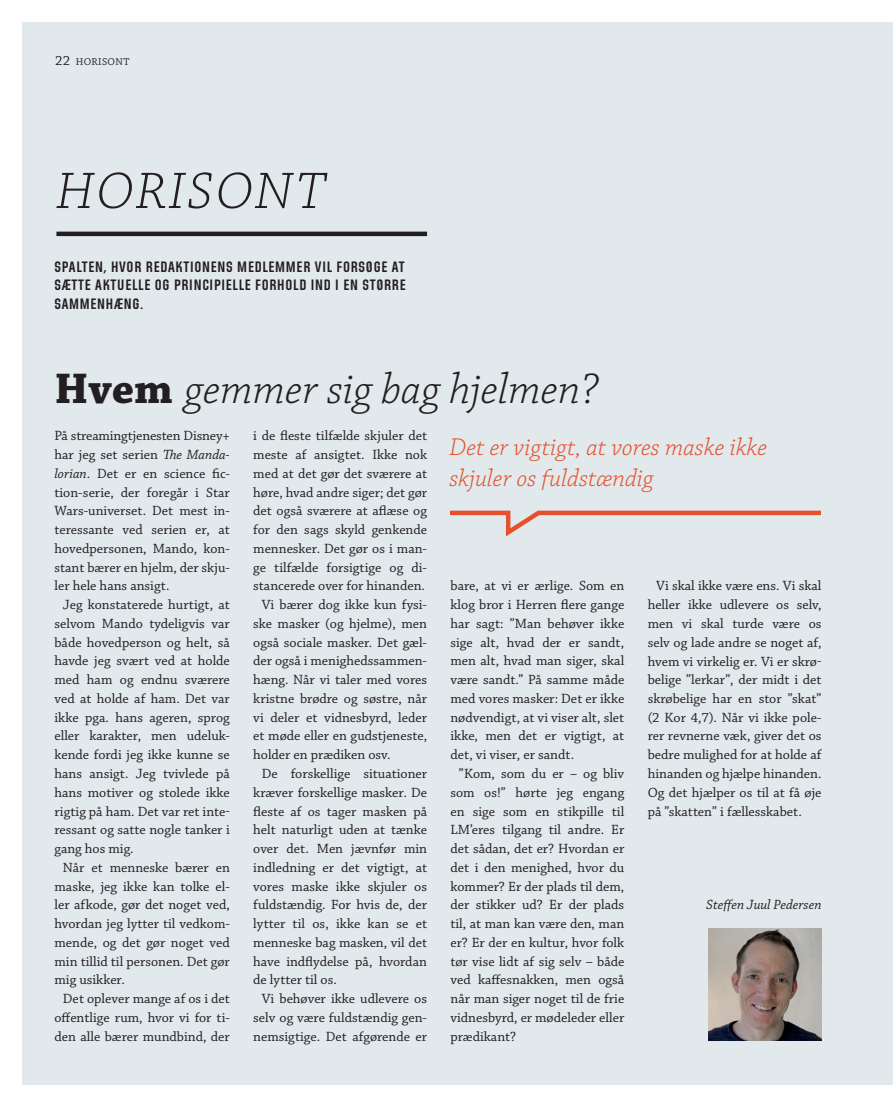
<style>
.page{position:relative;width:893px;height:1106px;background:#fff}
.page>*{position:absolute;margin:0;border:0;box-sizing:border-box;transform-origin:0 0}
.t1{font:italic 300 54px "Chaparral Pro";letter-spacing:.045em;color:#231f20}
.t2{font:italic 300 45px "Chaparral Pro";color:#231f20}
.t3{font:italic 300 25.5px/31.5px "Chaparral Pro";color:#e4512c}
.t4{font:15px/18.8px "Directors Gothic 240 S Bd";letter-spacing:.05em;color:#231f20;text-align:justify}
.t5{font:14.1px/18.8px "Chaparral Pro";color:#231f20;text-align:justify}
.t6{font:italic 14.1px "Chaparral Pro";color:#231f20}
.t7{font:10.5px "Chaparral Pro";letter-spacing:.04em;color:#231f20}
.s1{font-size:14.1px}
.s2{font-weight:700;font-style:normal}
.s3{font-style:italic}
</style>
<div class="page">
<div style="left:22px;top:22px;width:871px;height:1062px;background:#e2e9ed"></div>
<svg style="left:450px;top:510px;width:371px;height:27px"></svg>
<hr style="left:56px;top:232px;width:371px;height:4px;background:#231f20">
<img style="left:709px;top:928px;width:112px;height:112px">
<p class="t7" style="left:55px;top:56px;width:76px"><span class="s1">22</span> HORISONT</p>
<h1 class="t1" style="left:56px;top:162px;width:271px">HORISONT</h1>
<p class="t4" style="left:54px;top:257px;width:353px">SPALTEN, HVOR REDAKTIONENS MEDLEMMER VIL FORSØGE AT SÆTTE AKTUELLE OG PRINCIPIELLE FORHOLD IND I EN STØRRE SAMMENHÆNG.</p>
<h2 class="t2" style="left:54px;top:364px;width:546px"><span class="s2">Hvem</span> gemmer sig bag hjelmen?</h2>
<h3 class="t3" style="left:449px;top:432px;width:319px">Det er vigtigt, at vores maske ikke skjuler os fuldstændig</h3>
<p class="t5" style="left:253px;top:427px;width:175px">i de fleste tilfælde skjuler det</p>
<p class="t5" style="left:253px;top:446px;width:175px">meste af ansigtet. Ikke nok</p>
<p class="t5" style="left:253px;top:464px;width:175px">med at det gør det sværere at</p>
<p class="t5" style="left:253px;top:483px;width:175px">høre, hvad andre siger; det gør</p>
<p class="t5" style="left:253px;top:502px;width:175px">det også sværere at aflæse og</p>
<p class="t5" style="left:253px;top:521px;width:175px">for den sags skyld genkende</p>
<p class="t5" style="left:253px;top:539px;width:175px">mennesker. Det gør os i man-</p>
<p class="t5" style="left:253px;top:558px;width:175px">ge tilfælde forsigtige og di-</p>
<p class="t5" style="left:253px;top:577px;width:173px">stancerede over for hinanden.</p>
<p class="t5" style="left:262px;top:596px;width:167px">Vi bærer dog ikke kun fysi-</p>
<p class="t5" style="left:253px;top:614px;width:175px">ske masker (og hjelme), men</p>
<p class="t5" style="left:253px;top:633px;width:175px">også sociale masker. Det gæl-</p>
<p class="t5" style="left:253px;top:652px;width:175px">der også i menighedssammen-</p>
<p class="t5" style="left:253px;top:671px;width:175px">hæng. Når vi taler med vores</p>
<p class="t5" style="left:253px;top:689px;width:175px">kristne brødre og søstre, når</p>
<p class="t5" style="left:253px;top:708px;width:175px">vi deler et vidnesbyrd, leder</p>
<p class="t5" style="left:253px;top:727px;width:175px">et møde eller en gudstjeneste,</p>
<p class="t5" style="left:253px;top:746px;width:139px">holder en prædiken osv.</p>
<p class="t5" style="left:262px;top:764px;width:167px">De forskellige situationer</p>
<p class="t5" style="left:253px;top:783px;width:175px">kræver forskellige masker. De</p>
<p class="t5" style="left:253px;top:802px;width:175px">fleste af os tager masken på</p>
<p class="t5" style="left:253px;top:821px;width:175px">helt naturligt uden at tænke</p>
<p class="t5" style="left:253px;top:839px;width:175px">over det. Men jævnfør min</p>
<p class="t5" style="left:253px;top:858px;width:175px">indledning er det vigtigt, at</p>
<p class="t5" style="left:253px;top:877px;width:175px">vores maske ikke skjuler os</p>
<p class="t5" style="left:253px;top:896px;width:175px">fuldstændig. For hvis de, der</p>
<p class="t5" style="left:253px;top:914px;width:175px">lytter til os, ikke kan se et</p>
<p class="t5" style="left:253px;top:933px;width:175px">menneske bag masken, vil det</p>
<p class="t5" style="left:253px;top:952px;width:175px">have indflydelse på, hvordan</p>
<p class="t5" style="left:253px;top:971px;width:85px">de lytter til os.</p>
<p class="t5" style="left:262px;top:989px;width:167px">Vi behøver ikke udlevere os</p>
<p class="t5" style="left:253px;top:1008px;width:175px">selv og være fuldstændig gen-</p>
<p class="t5" style="left:253px;top:1027px;width:175px">nemsigtige. Det afgørende er</p>
<p class="t5" style="left:54px;top:427px;width:177px">På streamingtjenesten Disney+ har jeg set serien <span class="s3">The Manda&shy;lorian</span>. Det er en science fic&shy;tion-serie, der foregår i Star Wars-universet. Det mest in&shy;teressante ved serien er, at hovedpersonen, Mando, kon&shy;stant bærer en hjelm, der skju&shy;ler hele hans ansigt.</p>
<p class="t5" style="left:54px;top:596px;width:177px;text-indent:9px">Jeg konstaterede hurtigt, at selvom Mando tydeligvis var både hovedperson og helt, så havde jeg svært ved at holde med ham og endnu sværere ved at holde af ham. Det var ikke pga. hans ageren, sprog eller karakter, men udeluk&shy;kende fordi jeg ikke kunne se hans ansigt. Jeg tvivlede på hans motiver og stolede ikke rigtig på ham. Det var ret inte&shy;ressant og satte nogle tanker i gang hos mig.</p>
<p class="t5" style="left:54px;top:858px;width:177px;text-indent:9px">Når et menneske bærer en maske, jeg ikke kan tolke el&shy;ler afkode, gør det noget ved, hvordan jeg lytter til vedkom&shy;mende, og det gør noget ved min tillid til personen. Det gør mig usikker.</p>
<p class="t5" style="left:54px;top:989px;width:177px;text-indent:9px">Det oplever mange af os i det offentlige rum, hvor vi for ti&shy;den alle bærer mundbind, der</p>
<p class="t5" style="left:450px;top:577px;width:175px">bare, at vi er ærlige. Som en klog bror i Herren flere gange har sagt: ”Man behøver ikke sige alt, hvad der er sandt, men alt, hvad man siger, skal være sandt.” På samme måde med vores masker: Det er ikke nødvendigt, at vi viser alt, slet ikke, men det er vigtigt, at det, vi viser, er sandt.</p>
<p class="t5" style="left:450px;top:764px;width:175px;text-indent:9px">”Kom, som du er – og bliv som os!” hørte jeg engang en sige som en stikpille til LM’eres tilgang til andre. Er det sådan, det er? Hvordan er det i den menighed, hvor du kommer? Er der plads til dem, der stikker ud? Er der plads til, at man kan være den, man er? Er der en kultur, hvor folk tør vise lidt af sig selv – både ved kaffesnakken, men også når man siger noget til de frie vidnesbyrd, er mødeleder eller prædikant?</p>
<p class="t5" style="left:648px;top:577px;width:175px;text-indent:9px">Vi skal ikke være ens. Vi skal heller ikke udlevere os selv, men vi skal turde være os selv og lade andre se noget af, hvem vi virkelig er. Vi er skrø&shy;belige ”lerkar”, der midt i det skrøbelige har en stor ”skat” (2 Kor 4,7). Når vi ikke pole&shy;rer revnerne væk, giver det os bedre mulighed for at holde af hinanden og hjælpe hinanden.<br>Og det hjælper os til at få øje på ”skatten” i fællesskabet.</p>
<p class="t6" style="left:706px;top:897px;width:117px">Steffen Juul Pedersen</p>
</div>
